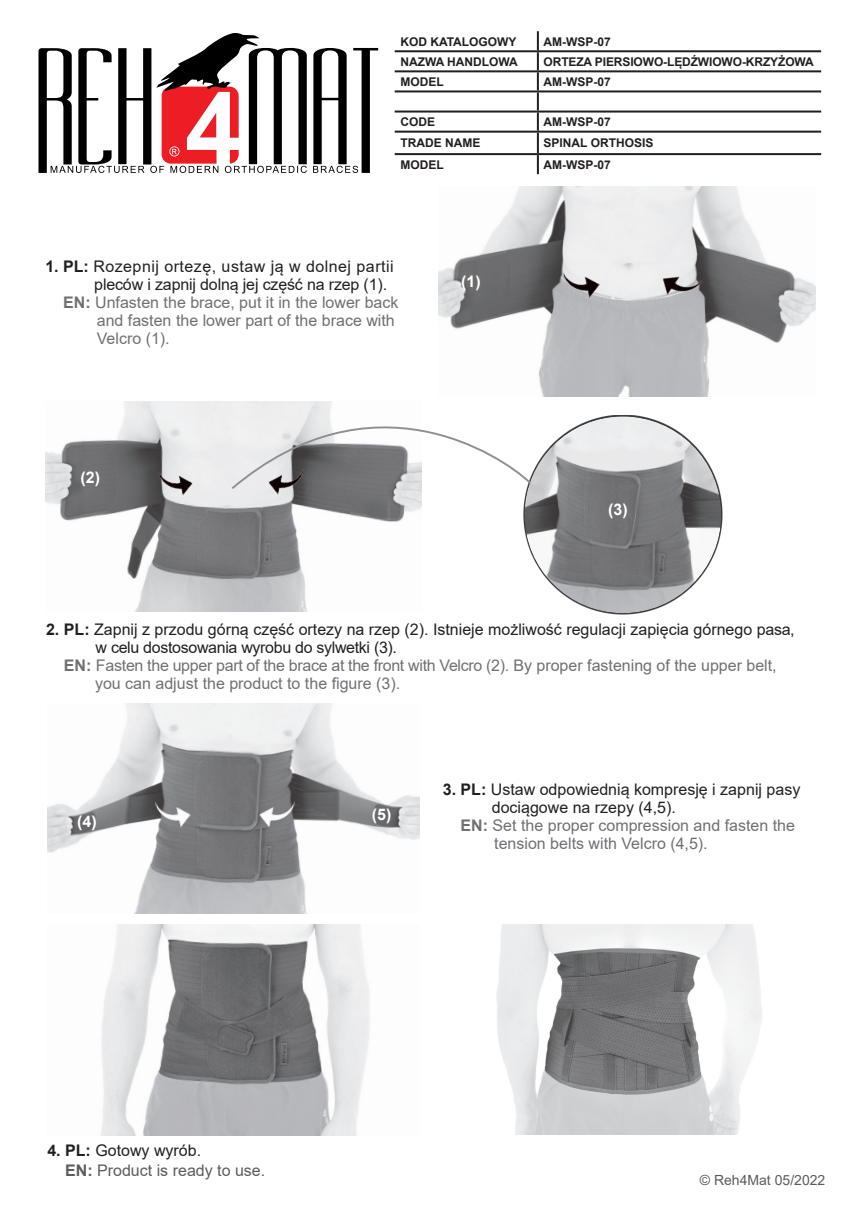
<style>
.page{position:relative;width:862px;height:1214px;background:#fff}
.page>*{position:absolute;margin:0;border:0;box-sizing:border-box;transform-origin:0 0}
.t1{font:16px "Arial";color:#231f20}
.t2{font:16px "Arial";color:#6f7073}
.t3{font:16px "Arial";letter-spacing:-.02em;color:#6f7073}
.t4{font:16px "Arial";letter-spacing:.03em;color:#231f20}
.t5{font:16px/19.2px "Arial";color:#5c5c5f}
.t6{font:16px "Arial";letter-spacing:-.02em;color:#231f20}
.t7{font:700 16px "Arial";color:#fff}
.t8{font:14px "Arial";color:#5c5c5f}
.t9{font:700 12px "Arial";color:#231f20}
.s1{font-weight:700}
.s2{font-weight:700;color:#231f20}
.s3{color:#231f20}
</style>
<div class="page">
<hr style="left:395px;top:50px;width:143px;height:2px;background:#231f20">
<hr style="left:538px;top:50px;width:283px;height:2px;background:#231f20">
<hr style="left:395px;top:70px;width:143px;height:2px;background:#231f20">
<hr style="left:538px;top:70px;width:283px;height:2px;background:#231f20">
<hr style="left:395px;top:90px;width:143px;height:2px;background:#231f20">
<hr style="left:538px;top:90px;width:283px;height:2px;background:#231f20">
<hr style="left:395px;top:110px;width:143px;height:2px;background:#231f20">
<hr style="left:538px;top:110px;width:283px;height:2px;background:#231f20">
<svg style="left:537px;top:31px;width:2px;height:100px"></svg>
<hr style="left:395px;top:131px;width:143px;height:2px;background:#231f20">
<hr style="left:538px;top:131px;width:283px;height:2px;background:#231f20">
<hr style="left:537px;top:133px;width:2px;height:20px;background:#231f20">
<hr style="left:395px;top:153px;width:143px;height:2px;background:#231f20">
<hr style="left:538px;top:153px;width:283px;height:2px;background:#231f20">
<svg style="left:537px;top:155px;width:2px;height:19px"></svg>
<svg style="left:38px;top:33px;width:340px;height:140px"></svg>
<img style="left:438px;top:186px;width:377px;height:210px">
<img style="left:649px;top:256px;width:59px;height:59px">
<img style="left:100px;top:924px;width:270px;height:211px">
<img style="left:496px;top:924px;width:266px;height:210px">
<img style="left:47px;top:703px;width:372px;height:210px">
<img style="left:45px;top:401px;width:377px;height:210px">
<svg style="left:253px;top:790px;width:47px;height:48px;background:#848486"></svg>
<svg style="left:149px;top:790px;width:47px;height:48px;background:#8a8b8c"></svg>
<img style="left:152px;top:459px;width:46px;height:47px">
<img style="left:262px;top:491px;width:46px;height:15px">
<img style="left:556px;top:259px;width:50px;height:51px">
<div style="left:524px;top:413px;width:200px;height:202px;background:#231f20;opacity:.03"></div>
<svg style="left:229px;top:371px;width:304px;height:120px"></svg>
<p class="t9" style="left:400px;top:33px;width:118px">KOD KATALOGOWY</p>
<p class="t9" style="left:543px;top:33px;width:69px">AM-WSP-07</p>
<p class="t9" style="left:400px;top:53px;width:119px">NAZWA HANDLOWA</p>
<p class="t9" style="left:543px;top:53px;width:272px">ORTEZA PIERSIOWO-LĘDŹWIOWO-KRZYŻOWA</p>
<p class="t9" style="left:400px;top:73px;width:45px">MODEL</p>
<p class="t9" style="left:543px;top:73px;width:69px">AM-WSP-07</p>
<p class="t9" style="left:400px;top:113px;width:36px">CODE</p>
<p class="t9" style="left:543px;top:113px;width:69px">AM-WSP-07</p>
<p class="t9" style="left:400px;top:134px;width:81px">TRADE NAME</p>
<p class="t9" style="left:543px;top:134px;width:111px">SPINAL ORTHOSIS</p>
<p class="t9" style="left:400px;top:156px;width:45px">MODEL</p>
<p class="t9" style="left:543px;top:156px;width:69px">AM-WSP-07</p>
<p class="t4" style="left:45px;top:255px;width:350px"><span class="s1">1. PL:</span> Rozepnij ortezę, ustaw ją w dolnej partii</p>
<p class="t1" style="left:94px;top:273px;width:294px">pleców i zapnij dolną jej część na rzep (1).</p>
<p class="t2" style="left:63px;top:291px;width:337px"><span class="s1">EN:</span> Unfasten the brace, put it in the lower back</p>
<p class="t2" style="left:97px;top:309px;width:299px">and fasten the lower part of the brace with</p>
<p class="t2" style="left:97px;top:327px;width:74px">Velcro (1).</p>
<p class="t7" style="left:81px;top:466px;width:21px">(2)</p>
<p class="t7" style="left:461px;top:270px;width:21px">(1)</p>
<p class="t7" style="left:608px;top:498px;width:21px">(3)</p>
<p class="t1" style="left:46px;top:618px;width:750px"><span class="s1">2. PL:</span> Zapnij z przodu górną część ortezy na rzep (2). Istnieje możliwość regulacji zapięcia górnego pasa,</p>
<p class="t6" style="left:96px;top:636px;width:303px">w celu dostosowania wyrobu do sylwetki (3).</p>
<p class="t3" style="left:64px;top:654px;width:714px"><span class="s1">EN:</span> Fasten the upper part of the brace at the front with Velcro (2). By proper fastening of the upper belt,</p>
<p class="t2" style="left:95px;top:672px;width:307px">you can adjust the product to the figure (3).</p>
<p class="t7" style="left:77px;top:810px;width:21px">(4)</p>
<p class="t7" style="left:372px;top:802px;width:21px">(5)</p>
<p class="t1" style="left:443px;top:778px;width:359px"><span class="s1">3. PL:</span> Ustaw odpowiednią kompresję i zapnij pasy</p>
<p class="t1" style="left:492px;top:796px;width:186px">dociągowe na rzepy (4,5).</p>
<p class="t2" style="left:460px;top:814px;width:336px"><span class="s1">EN:</span> Set the proper compression and fasten the</p>
<p class="t2" style="left:494px;top:832px;width:215px">tension belts with Velcro (4,5).</p>
<p class="t5" style="left:65px;top:1140px;width:202px;text-indent:-18px"><span class="s2">4. PL:</span> <span class="s3">Gotowy wyrób.<br></span><span class="s1">EN:</span> Product is ready to use.</p>
<p class="t8" style="left:700px;top:1170px;width:127px">© Reh4Mat 05/2022</p>
</div>
